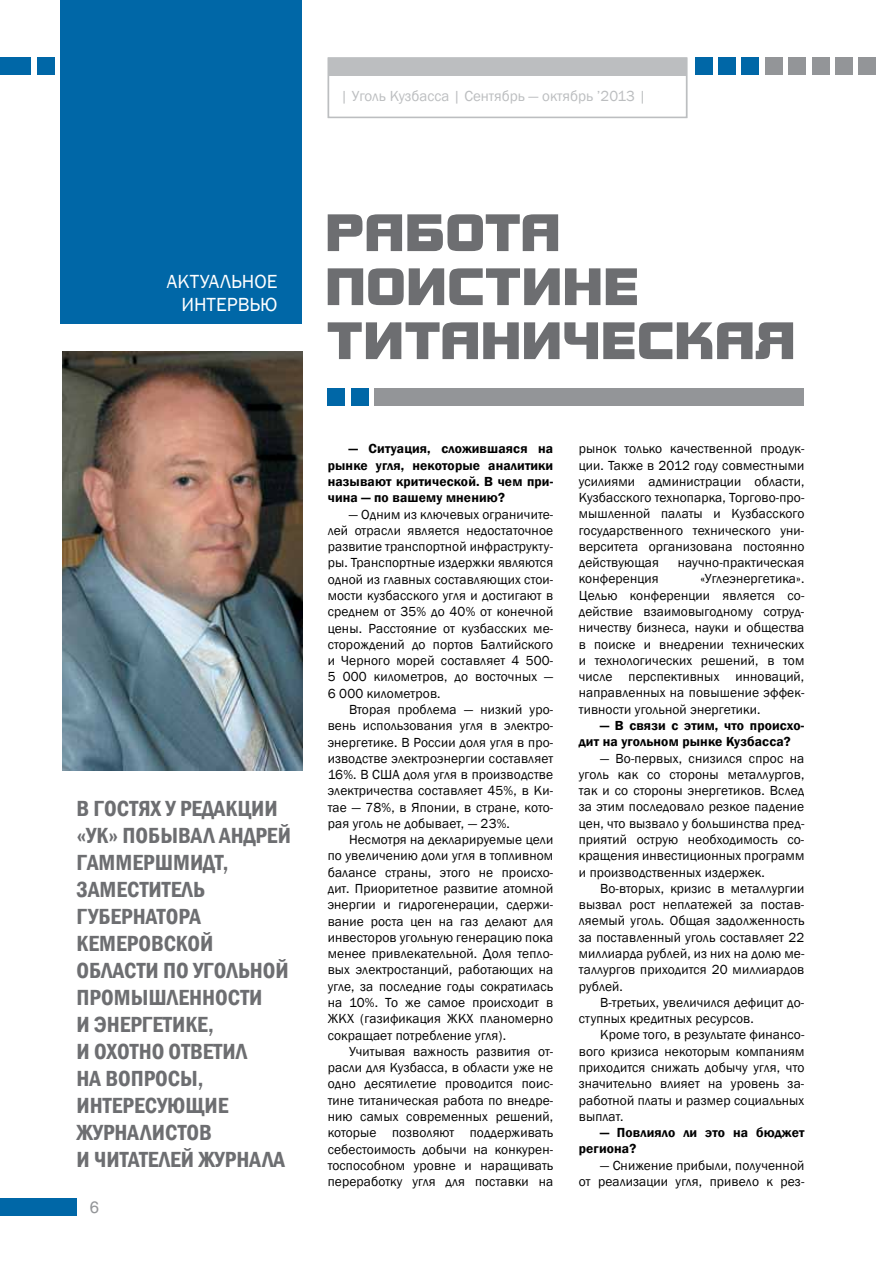
<style>
.page{position:relative;width:881px;height:1263px;background:#fff}
.page>*{position:absolute;margin:0;border:0;box-sizing:border-box;transform-origin:0 0}
.t1{font:600 condensed 22.5px/27px "Franklin Gothic";color:#6d6e71}
.t2{font:19.5px "Franklin Gothic";color:#fff}
.t3{font:16.5px "Helios";color:#939598}
.t4{font:15px "Franklin Gothic";color:#bcbec0}
.t5{font:13.5px/16.4px "Franklin Gothic";letter-spacing:.01em;color:#000;text-align:justify}
.t6{font:600 13.5px/16.4px "Franklin Gothic";letter-spacing:.01em;color:#000}
</style>
<div class="page">
<div style="left:327px;top:57px;width:360px;height:61px;background:#fff;border:2px solid #bcbec0"></div>
<div style="left:858px;top:58px;width:17px;height:17px;background:#939598"></div>
<div style="left:327px;top:59px;width:359px;height:17px;background:#bcbec0"></div>
<div style="left:0;top:1198px;width:77px;height:17px;background:#0067a7"></div>
<div style="left:835px;top:58px;width:17px;height:17px;background:#939598"></div>
<div style="left:811px;top:58px;width:17px;height:17px;background:#939598"></div>
<div style="left:788px;top:58px;width:17px;height:17px;background:#939598"></div>
<div style="left:765px;top:58px;width:17px;height:17px;background:#939598"></div>
<div style="left:741px;top:58px;width:17px;height:17px;background:#0067a7"></div>
<div style="left:718px;top:58px;width:17px;height:17px;background:#0067a7"></div>
<div style="left:694px;top:58px;width:17px;height:17px;background:#0067a7"></div>
<div style="left:37px;top:58px;width:17px;height:17px;background:#0067a7"></div>
<div style="left:0;top:58px;width:30px;height:17px;background:#0067a7"></div>
<div style="left:60px;top:1px;width:242px;height:323px;background:#0067a7"></div>
<svg style="left:327px;top:214px;width:231px;height:37px"></svg>
<svg style="left:327px;top:268px;width:309px;height:37px"></svg>
<svg style="left:327px;top:322px;width:465px;height:37px"></svg>
<img style="left:62px;top:351px;width:240px;height:420px">
<div style="left:374px;top:388px;width:430px;height:17px;background:#939598"></div>
<div style="left:351px;top:388px;width:17px;height:17px;background:#0067a7"></div>
<div style="left:327px;top:388px;width:17px;height:17px;background:#0067a7"></div>
<p class="t4" style="left:340px;top:87px;width:307px">| Уголь Кузбасса | Сентябрь — октябрь ’2013 |</p>
<p class="t4" style="left:524px;top:87px;width:109px">-октябрь ’2013 |</p>
<h2 class="t2" style="left:167px;top:269px;width:22px">Актуал</h2>
<h2 class="t2" style="left:231px;top:269px;width:23px">ьное</h2>
<h2 class="t2" style="left:181px;top:293px;width:12px">интерв</h2>
<h2 class="t2" style="left:249px;top:293px;width:27px">ью</h2>
<h1 class="t1" style="left:77px;top:795px;width:216px">В гостях у редакции «УК» побывал Андрей<br>Гаммершмидт, заместитель губернатора<br>Кемеровской области по угольной промышленности<br>и энергетике,<br>и охотно ответил<br>на вопросы, интересующие журналистов<br>и ч итателей журнала</h1>
<p class="t3" style="left:90px;top:1197px;width:11px">6</p>
<p class="t6" style="left:327px;top:441px;width:227px;text-align:justify;text-indent:21px">— Ситуация, сложившаяся на рынке угля, некоторые аналитики называют критической. В чем при&shy;чина — по вашему мнению?</p>
<p class="t5" style="left:327px;top:506px;width:227px;text-indent:21px">— Одним из ключевых ограничите&shy;лей отрасли является недостаточное развитие транспортной инфраструкту&shy;ры. Транспортные издержки являются одной из главных составляющих стои&shy;мости кузбасского угля и достигают в среднем от 35% до 40% от конечной цены. Расстояние от кузбасских ме&shy;сторождений до портов Балтийского и Черного морей составляет 4 500- 5 000 километров, до восточных — 6 000 километров.</p>
<p class="t5" style="left:327px;top:701px;width:227px;text-indent:21px">Вторая проблема — низкий уро&shy;вень использования угля в электро&shy;энергетике. В России доля угля в про&shy;изводстве электроэнергии составляет 16%. В США доля угля в производстве электричества составляет 45%, в Ки&shy;тае — 78%, в Японии, в стране, кото&shy;рая уголь не добывает, — 23%.</p>
<p class="t5" style="left:327px;top:832px;width:227px;text-indent:21px">Несмотря на декларируемые цели по увеличению доли угля в топливном балансе страны, этого не происхо&shy;дит. Приоритетное развитие атомной энергии и гидрогенерации, сдержи&shy;вание роста цен на газ делают для инвесторов угольную генерацию пока менее привлекательной. Доля тепло&shy;вых электростанций, работающих на угле, за последние годы сократилась на 10%. То же самое происходит в ЖКХ (газификация ЖКХ планомерно сокращает потребление угля).</p>
<p class="t5" style="left:327px;top:1043px;width:227px;text-indent:21px">Учитывая важность развития от&shy;расли для Кузбасса, в области уже не одно десятилетие проводится поис&shy;тине титаническая работа по внедре&shy;нию самых современных решений, которые позволяют поддерживать себестоимость добычи на конкурен&shy;тоспособном уровне и наращивать переработку угля для поставки на</p>
<p class="t5" style="left:578px;top:441px;width:227px">рынок только качественной продук&shy;ции. Также в 2012 году совместными усилиями администрации области, Кузбасского технопарка, Торгово-про&shy;мышленной палаты и Кузбасского государственного технического уни&shy;верситета организована постоянно действующая</p>
<p class="t5" style="left:677px;top:555px;width:128px">научно-практическая</p>
<p class="t5" style="left:578px;top:571px;width:227px;text-indent:122px">«Углеэнергетика».<br>Целью конференции является со&shy;действие взаимовыгодному сотруд&shy;ничеству бизнеса, науки и общества в поиске и внедрении технических и технологических решений, в том числе перспективных инноваций, направленных на повышение эффек&shy;тивности угольной энергетики.</p>
<p class="t6" style="left:578px;top:717px;width:227px;text-indent:21px">— В связи с этим, что происхо&shy;дит на угольном рынке Кузбасса?</p>
<p class="t5" style="left:578px;top:750px;width:227px;text-indent:21px">— Во-первых, снизился спрос на уголь как со стороны металлургов, так и со стороны энергетиков. Вслед за этим последовало резкое падение цен, что вызвало у большинства пред&shy;приятий острую необходимость со&shy;кращения инвестиционных программ и производственных издержек.</p>
<p class="t5" style="left:578px;top:880px;width:227px;text-indent:21px">Во-вторых, кризис в металлургии вызвал рост неплатежей за постав&shy;ляемый уголь. Общая задолженность за поставленный уголь составляет 22 миллиарда рублей, из них на долю ме&shy;таллургов приходится 20 миллиардов рублей.</p>
<p class="t5" style="left:578px;top:994px;width:227px;text-indent:21px">В-третьих, увеличился дефицит до&shy;ступных кредитных ресурсов.</p>
<p class="t5" style="left:578px;top:1027px;width:227px;text-indent:21px">Кроме того, в результате финансо&shy;вого кризиса некоторым компаниям приходится снижать добычу угля, что значительно влияет на уровень за&shy;работной платы и размер социальных выплат.</p>
<p class="t6" style="left:578px;top:1124px;width:227px;text-indent:21px">— Повлияло ли это на бюджет региона?</p>
<p class="t5" style="left:578px;top:1157px;width:227px;text-align:right">— Снижение прибыли, полученной<br>от реализации угля, привело к рез-</p>
<p class="t5" style="left:578px;top:571px;width:81px">конференция</p>
</div>
